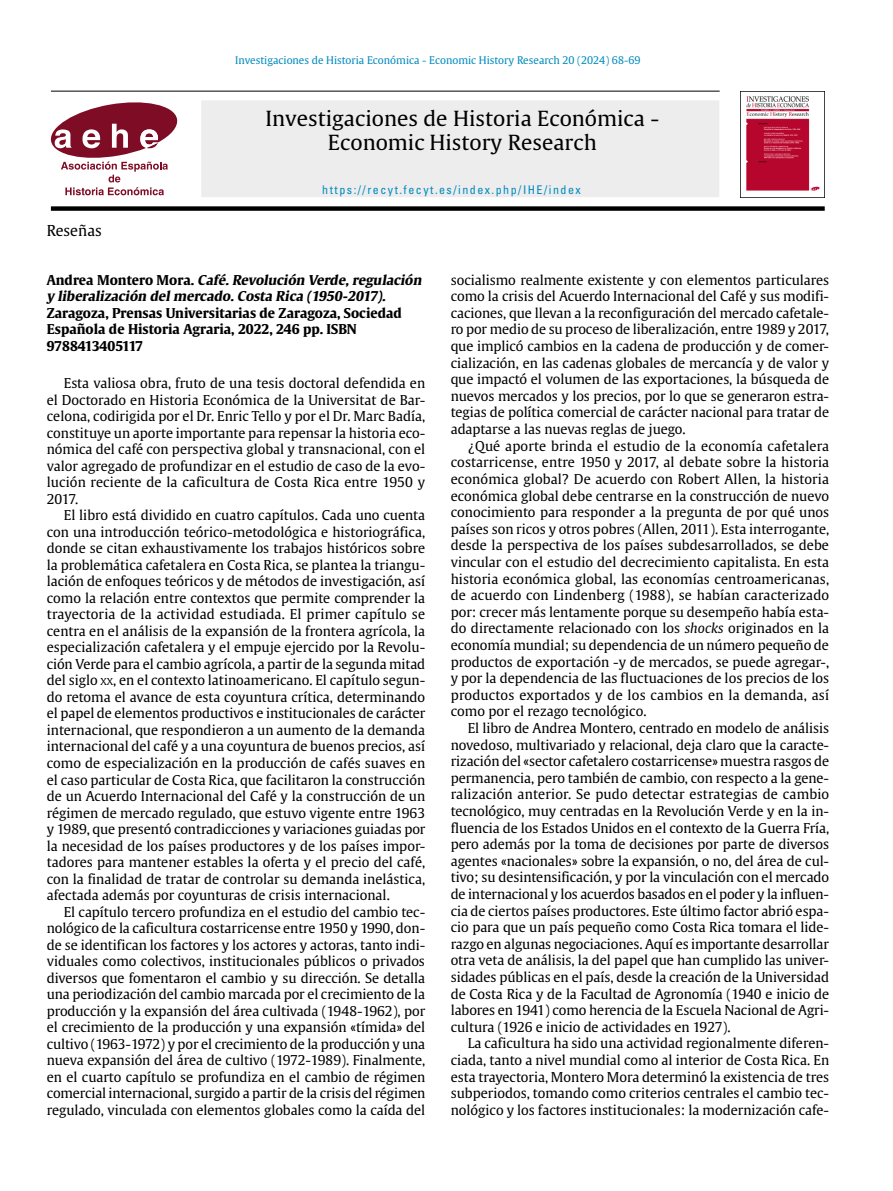
<style>
.page{position:relative;width:893px;height:1191px;background:#fff}
.page>*{position:absolute;margin:0;border:0;box-sizing:border-box;transform-origin:0 0}
.t1{font:20.7px/23.7px "Gulliver RM";color:#000;text-align:center}
.t2{font:15px "Gulliver";color:#000}
.Texto_general{font:13.5px/16.6px "Gulliver";color:#000;text-align:justify}
.Titular{font:700 13.5px/16.5px "Gulliver";color:#000}
.t3{font:condensed 12px "Univers";letter-spacing:.125em;color:#008abe}
.t4{font:10.5px "Gulliver";color:#008abe}
.s1{font-style:italic}
.s2{font-size:9.45px}
</style>
<div class="page">
<hr style="left:51px;top:91px;width:669px;height:1px;background:#000">
<div style="left:201px;top:100px;width:518px;height:97px;background:#ededed"></div>
<svg style="left:51px;top:102px;width:126px;height:93px"></svg>
<img style="left:741px;top:91px;width:84px;height:106px">
<div style="left:51px;top:206px;width:774px;height:5px;background:#000"></div>
<p class="t4" style="left:235px;top:53px;width:407px">Investigaciones de Historia Económica - Economic History Research 20 (2024) 68-69</p>
<h1 class="t1" style="left:265px;top:107px;width:395px">Investigaciones de Historia Económica -<br>Economic History Research</h1>
<p class="t2" style="left:47px;top:221px;width:57px">Reseñas</p>
<p class="t3" style="left:322px;top:182px;width:260px">https://recyt.fecyt.es/index.php/IHE/index</p>
<p class="Titular" style="left:47px;top:271px;width:379px">A n d r e a M o n t e r o M o r a . <span class="s1">Café.Revolución Verde,regulación y liberalización delmercado.Costa Rica (1950-2017).<br></span>Zaragoza, Prensas Universitarias de Zaragoza, Sociedad Española de Historia Agraria, 2022, 246 pp. ISBN 9788413405117</p>
<p class="Texto_general" style="left:47px;top:375px;width:380px;text-indent:17px">Esta valiosa obra, fruto de una tesis doctoral defendida en el Doctorado en Historia Económica de la Universitat de Bar&shy;celona, codirigida por el Dr. Enric Tello y por el Dr. Marc Badía, constituye un aporte importante para repensar la historia eco&shy;nómica del café con perspectiva global y transnacional, con el valor agregado de profundizar en el estudio de caso de la evo&shy;lución reciente de la caficultura de Costa Rica entre 1950 y 2017.</p>
<p class="Texto_general" style="left:47px;top:507px;width:380px;text-indent:17px">El libro está dividido en cuatro capítulos. Cada uno cuenta con una introducción teórico-metodológica e historiográfica, donde se citan exhaustivamente los trabajos históricos sobre la problemática cafetalera en Costa Rica, se plantea la triangu&shy;lación de enfoques teóricos y de métodos de investigación, así como la relación entre contextos que permite comprender la trayectoria de la actividad estudiada. El primer capítulo se centra en el análisis de la expansión de la frontera agrícola, la especialización cafetalera y el empuje ejercido por la Revolu&shy;ción Verde para el cambio agrícola, a partir de la segunda mitad del siglo <span class="s2">xx</span>, en el contexto latinoamericano. El capítulo segun&shy;do retoma el avance de esta coyuntura crítica, determinando el papel de elementos productivos e institucionales de carácter internacional, que respondieron a un aumento de la demanda internacional del café y a una coyuntura de buenos precios, así como de especialización en la producción de cafés suaves en el caso particular de Costa Rica, que facilitaron la construcción de un Acuerdo Internacional del Café y la construcción de un régimen de mercado regulado, que estuvo vigente entre 1963 y 1989, que presentó contradicciones y variaciones guiadas por la necesidad de los países productores y de los países impor&shy;tadores para mantener estables la oferta y el precio del café, con la finalidad de tratar de controlar su demanda inelástica, afectada además por coyunturas de crisis internacional.</p>
<p class="Texto_general" style="left:47px;top:903px;width:380px;text-indent:17px">El capítulo tercero profundiza en el estudio del cambio tec&shy;nológico de la caficultura costarricense entre 1950 y 1990, don&shy;de se identifican los factores y los actores y actoras, tanto indi&shy;viduales como colectivos, institucionales públicos o privados diversos que fomentaron el cambio y su dirección. Se detalla una periodización del cambio marcada por el crecimiento de la producción y la expansión del área cultivada (1948-1962), por el crecimiento de la producción y una expansión «tímida» del cultivo (1963-1972) y por el crecimiento de la producción y una nueva expansión del área de cultivo (1972-1989). Finalmente, en el cuarto capítulo se profundiza en el cambio de régimen comercial internacional, surgido a partir de la crisis del régimen regulado, vinculada con elementos globales como la caída del</p>
<p class="Texto_general" style="left:451px;top:271px;width:380px">socialismo realmente existente y con elementos particulares como la crisis del Acuerdo Internacional del Café y sus modifi&shy;caciones, que llevan a la reconfiguración del mercado cafetale&shy;ro por medio de su proceso de liberalización, entre 1989 y 2017, que implicó cambios en la cadena de producción y de comer&shy;cialización, en las cadenas globales de mercancía y de valor y que impactó el volumen de las exportaciones, la búsqueda de nuevos mercados y los precios, por lo que se generaron estra&shy;tegias de política comercial de carácter nacional para tratar de adaptarse a las nuevas reglas de juego.</p>
<p class="Texto_general" style="left:451px;top:437px;width:380px;text-indent:17px">¿Qué aporte brinda el estudio de la economía cafetalera costarricense, entre 1950 y 2017, al debate sobre la historia económica global? De acuerdo con Robert Allen, la historia económica global debe centrarse en la construcción de nuevo conocimiento para responder a la pregunta de por qué unos países son ricos y otros pobres (Allen, 2011). Esta interrogante, desde la perspectiva de los países subdesarrollados, se debe vincular con el estudio del decrecimiento capitalista. En esta historia económica global, las economías centroamericanas, de acuerdo con Lindenberg (1988), se habían caracterizado por: crecer más lentamente porque su desempeño había esta&shy;do directamente relacionado con los <span class="s1">shocks</span> originados en la economía mundial; su dependencia de un número pequeño de productos de exportación -y de mercados, se puede agregar-, y por la dependencia de las fluctuaciones de los precios de los productos exportados y de los cambios en la demanda, así como por el rezago tecnológico.</p>
<p class="Texto_general" style="left:451px;top:719px;width:380px;text-indent:17px">El libro de Andrea Montero, centrado en modelo de análisis novedoso, multivariado y relacional, deja claro que la caracte&shy;rización del «sector cafetalero costarricense» muestra rasgos de permanencia, pero también de cambio, con respecto a la gene&shy;ralización anterior. Se pudo detectar estrategias de cambio tecnológico, muy centradas en la Revolución Verde y en la in&shy;fluencia de los Estados Unidos en el contexto de la Guerra Fría, pero además por la toma de decisiones por parte de diversos agentes «nacionales» sobre la expansión, o no, del área de cul&shy;tivo; su desintensificación, y por la vinculación con el mercado de internacional y los acuerdos basados en el poder y la influen&shy;cia de ciertos países productores. Este último factor abrió espa&shy;cio para que un país pequeño como Costa Rica tomara el lide&shy;razgo en algunas negociaciones. Aquí es importante desarrollar otra veta de análisis, la del papel que han cumplido las univer&shy;sidades públicas en el país, desde la creación de la Universidad de Costa Rica y de la Facultad de Agronomía (1940 e inicio de labores en 1941) como herencia de la Escuela Nacional de Agri&shy;cultura (1926 e inicio de actividades en 1927).</p>
<p class="Texto_general" style="left:451px;top:1035px;width:380px;text-indent:17px">La caficultura ha sido una actividad regionalmente diferen&shy;ciada, tanto a nivel mundial como al interior de Costa Rica. En esta trayectoria, Montero Mora determinó la existencia de tres subperiodos, tomando como criterios centrales el cambio tec&shy;nológico y los factores institucionales: la modernización cafe-</p>
</div>
